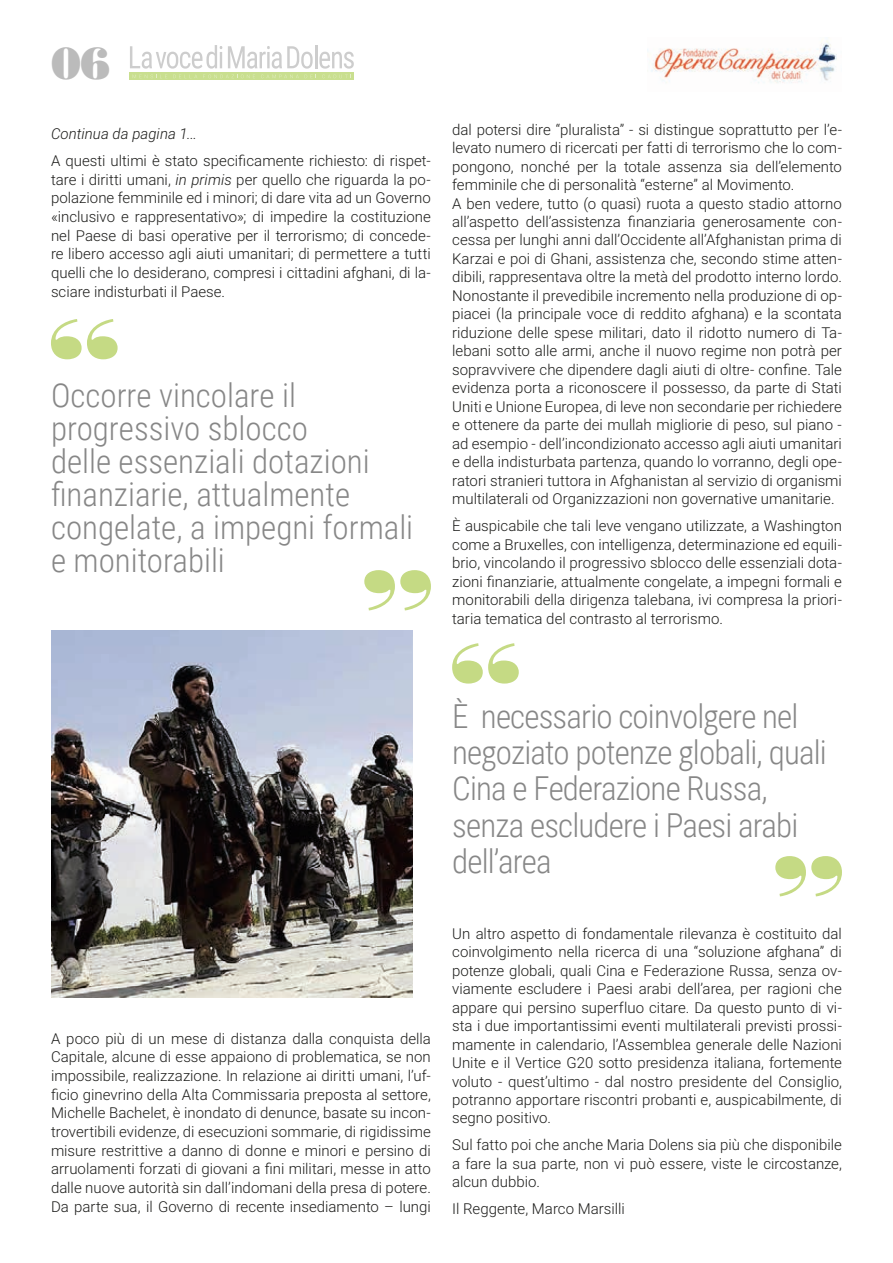
<style>
.page{position:relative;width:893px;height:1263px;background:#fff}
.page>*{position:absolute;margin:0;border:0;box-sizing:border-box;transform-origin:0 0}
.t1{font:99.45px "Bodoni Poster";color:#c5da84}
.t2{font:45px "Bodoni Poster";color:#bbb}
.t3{font:300 33px/33px "Roboto Condensed";color:#878787}
.t4{font:300 33px/36.3px "Roboto Condensed";letter-spacing:-.025em;color:#878787}
.t5{font:300 15px/18.5px "Roboto";color:#1d1d1b;text-align:justify}
.t6{font:italic 300 15px "Roboto";letter-spacing:.005em;color:#1d1d1b}
.s1{font-style:italic}
</style>
<div class="page">
<img style="left:647px;top:40px;width:190px;height:43px">
<svg style="left:130px;top:45px;width:92px;height:24px"></svg>
<svg style="left:228px;top:46px;width:85px;height:23px"></svg>
<hr style="left:315px;top:45px;width:2px;height:23px;background:#020203">
<svg style="left:319px;top:52px;width:35px;height:17px"></svg>
<div style="left:130px;top:72px;width:224px;height:8px;background:#c9df8f"></div>
<svg style="left:133px;top:75px;width:34px;height:3px"></svg>
<svg style="left:173px;top:75px;width:24px;height:3px"></svg>
<svg style="left:203px;top:75px;width:52px;height:3px"></svg>
<svg style="left:261px;top:75px;width:38px;height:3px"></svg>
<svg style="left:306px;top:75px;width:45px;height:3px"></svg>
<img style="left:51px;top:630px;width:361px;height:367px">
<h2 class="t2" style="left:51px;top:36px;width:61px">06</h2>
<p class="t6" style="left:51px;top:123px;width:148px">Continua da pagina 1...</p>
<p class="t5" style="left:51px;top:151px;width:381px">A questi ultimi è stato specificamente richiesto: di rispet&shy;tare i diritti umani, <span class="s1">in primis</span> per quello che riguarda la po&shy;polazione femminile ed i minori; di dare vita ad un Governo «inclusivo e rappresentativo»; di impedire la costituzione nel Paese di basi operative per il terrorismo; di concede&shy;re libero accesso agli aiuti umanitari; di permettere a tutti quelli che lo desiderano, compresi i cittadini afghani, di la&shy;sciare indisturbati il Paese.</p>
<h1 class="t1" style="left:48px;top:294px;width:73px">“</h1>
<h3 class="t3" style="left:51px;top:378px;width:364px">Occorre vincolare il progressivo sblocco<br>delle essenziali dotazioni finanziarie, attualmente congelate, a impegni formali e monitorabili</h3>
<h1 class="t1" style="left:433px;top:636px;width:73px;rotate:-180deg">“</h1>
<p class="t5" style="left:51px;top:1028px;width:381px">A poco più di un mese di distanza dalla conquista della Capitale, alcune di esse appaiono di problematica, se non impossibile, realizzazione. In relazione ai diritti umani, l’uf&shy;ficio ginevrino della Alta Commissaria preposta al settore, Michelle Bachelet, è inondato di denunce, basate su incon&shy;trovertibili evidenze, di esecuzioni sommarie, di rigidissime misure restrittive a danno di donne e minori e persino di arruolamenti forzati di giovani a fini militari, messe in atto dalle nuove autorità sin dall’indomani della presa di potere.<br>Da parte sua, il Governo di recente insediamento – lungi</p>
<p class="t5" style="left:452px;top:119px;width:391px;text-align:left">dal potersi dire “pluralista” - si distingue soprattutto per l’e&shy;levato numero di ricercati per fatti di terrorismo che lo com&shy;pongono, nonché per la totale assenza sia dell’elemento femminile che di personalità “esterne” al Movimento.<br>A ben vedere, tutto (o quasi) ruota a questo stadio attorno all’aspetto dell’assistenza finanziaria generosamente con&shy;cessa per lunghi anni dall’Occidente all’Afghanistan prima di Karzai e poi di Ghani, assistenza che, secondo stime atten&shy;dibili, rappresentava oltre la metà del prodotto interno lordo.<br>Nonostante il prevedibile incremento nella produzione di op&shy;piacei (la principale voce di reddito afghana) e la scontata riduzione delle spese militari, dato il ridotto numero di Ta&shy;lebani sotto alle armi, anche il nuovo regime non potrà per sopravvivere che dipendere dagli aiuti di oltre- confine. Tale evidenza porta a riconoscere il possesso, da parte di Stati Uniti e Unione Europea, di leve non secondarie per richiedere e ottenere da parte dei mullah migliorie di peso, sul piano - ad esempio - dell’incondizionato accesso agli aiuti umanitari e della indisturbata partenza, quando lo vorranno, degli ope&shy;ratori stranieri tuttora in Afghanistan al servizio di organismi multilaterali od Organizzazioni non governative umanitarie.</p>
<p class="t5" style="left:452px;top:516px;width:391px">È auspicabile che tali leve vengano utilizzate, a Washington come a Bruxelles, con intelligenza, determinazione ed equili&shy;brio, vincolando il progressivo sblocco delle essenziali dota&shy;zioni finanziarie, attualmente congelate, a impegni formali e monitorabili della dirigenza talebana, ivi compresa la priori&shy;taria tematica del contrasto al terrorismo.</p>
<h1 class="t1" style="left:450px;top:618px;width:73px">“</h1>
<h3 class="t4" style="left:452px;top:696px;width:376px">È necessario coinvolgere nel negoziato potenze globali, quali<br>Cina e Federazione Russa, senza escludere i Paesi arabi dell’area</h3>
<h1 class="t1" style="left:844px;top:922px;width:73px;rotate:-180deg">“</h1>
<p class="t5" style="left:452px;top:923px;width:391px">Un altro aspetto di fondamentale rilevanza è costituito dal coinvolgimento nella ricerca di una “soluzione afghana” di potenze globali, quali Cina e Federazione Russa, senza ov&shy;viamente escludere i Paesi arabi dell’area, per ragioni che appare qui persino superfluo citare. Da questo punto di vi&shy;sta i due importantissimi eventi multilaterali previsti prossi&shy;mamente in calendario, l’Assemblea generale delle Nazioni Unite e il Vertice G20 sotto presidenza italiana, fortemente voluto - quest’ultimo - dal nostro presidente del Consiglio, potranno apportare riscontri probanti e, auspicabilmente, di segno positivo.</p>
<p class="t5" style="left:452px;top:1135px;width:391px">Sul fatto poi che anche Maria Dolens sia più che disponibile a fare la sua parte, non vi può essere, viste le circostanze, alcun dubbio.</p>
<p class="t5" style="left:452px;top:1199px;width:174px">Il Reggente, Marco Marsilli</p>
</div>
